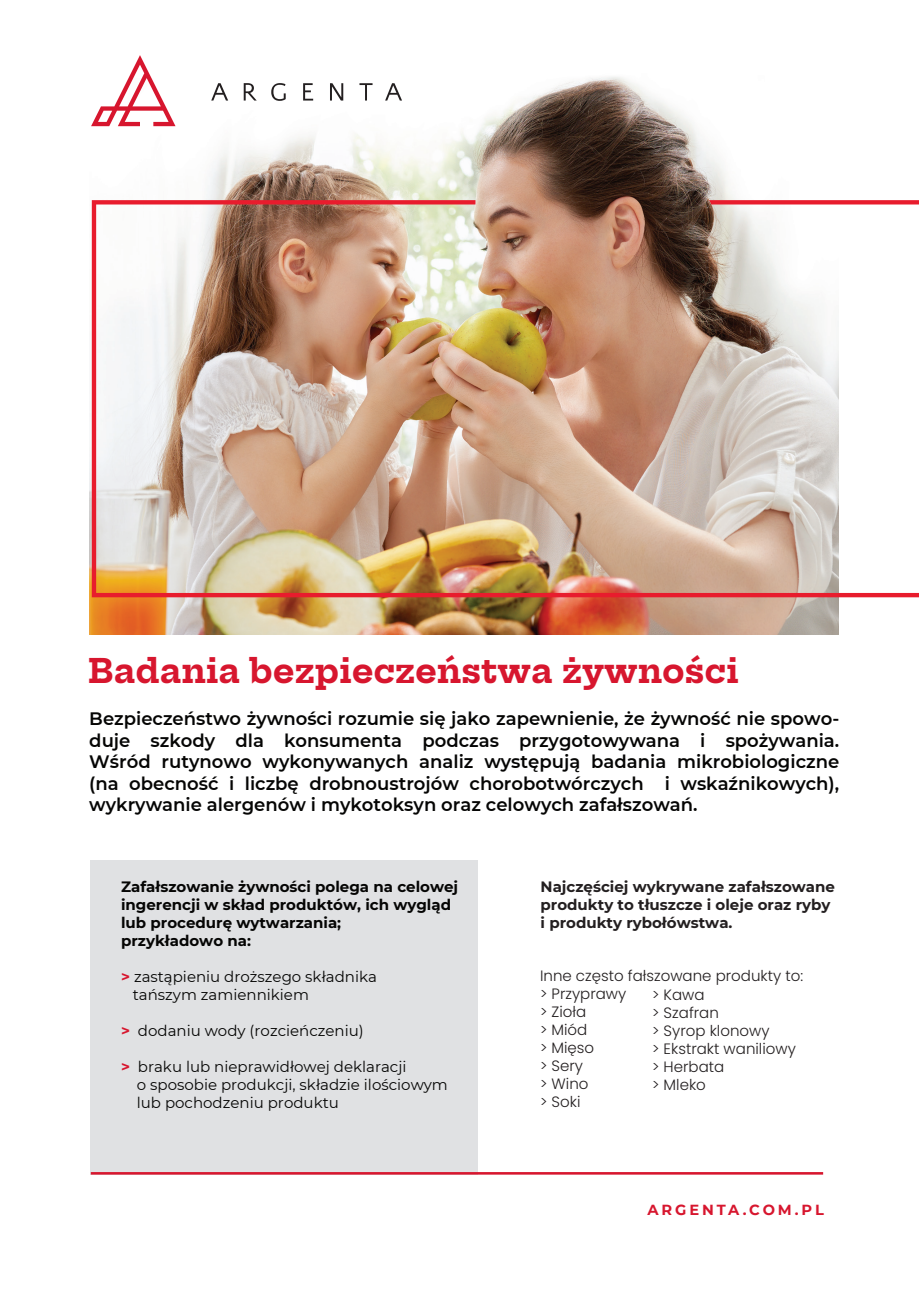
<style>
.page{position:relative;width:919px;height:1289px;background:#fff}
.page>*{position:absolute;margin:0;border:0;box-sizing:border-box;transform-origin:0 0}
.t1{font:700 33px "Hepta Slab";color:#d7162e}
.t2{font:600 18px/21.6px "Montserrat";color:#050504;text-align:justify}
.t3{font:15px/18px "Montserrat";color:#050504}
.t4{font:300 15px/18px "Poppins";color:#231f20}
.t5{font:700 15px/18px "Montserrat";color:#050504}
.t6{font:700 15px/18px "Montserrat";color:#231f20}
.t7{font:700 14.55px "Montserrat";letter-spacing:.2em;color:#d7162e}
.s1{font-weight:700;color:#d7162e}
</style>
<div class="page">
<img style="left:89px;top:77px;width:749px;height:557px">
<div style="left:90px;top:860px;width:387px;height:314px;background:#e0e1e3"></div>
<svg style="left:91px;top:55px;width:84px;height:71px"></svg>
<svg style="left:211px;top:83px;width:17px;height:18px"></svg>
<svg style="left:244px;top:83px;width:13px;height:17px"></svg>
<svg style="left:271px;top:83px;width:15px;height:18px"></svg>
<svg style="left:303px;top:83px;width:10px;height:18px"></svg>
<svg style="left:330px;top:83px;width:13px;height:18px"></svg>
<svg style="left:359px;top:83px;width:13px;height:18px"></svg>
<svg style="left:385px;top:83px;width:17px;height:18px"></svg>
<hr style="left:91px;top:1171px;width:732px;height:3px;background:#d7162e">
<img style="left:92px;top:200px;width:826px;height:397px">
<h1 class="t1" style="left:89px;top:643px;width:651px">Badania bezpieczeństwa żywności</h1>
<p class="t2" style="left:89px;top:707px;width:751px">Bezpieczeństwo żywności rozumie się jako zapewnienie, że żywność nie spowo&shy;duje szkody dla konsumenta podczas przygotowywana i spożywania.<br>Wśród rutynowo wykonywanych analiz występują badania mikrobiologiczne (na obecność i liczbę drobnoustrojów chorobotwórczych i wskaźnikowych), wykrywanie alergenów i mykotoksyn oraz celowych zafałszowań.</p>
<p class="t5" style="left:121px;top:877px;width:338px">Zafałszowanie żywności polega na celowej ingerencji w skład produktów, ich wygląd lub procedurę wytwarzania;<br>przykładowo na:</p>
<p class="t3" style="left:133px;top:967px;width:245px;text-indent:-12px"><span class="s1">&gt;</span> zastąpieniu droższego składnika tańszym zamiennikiem</p>
<p class="t3" style="left:121px;top:1021px;width:244px"><span class="s1">&gt;</span> dodaniu wody (rozcieńczeniu)</p>
<p class="t3" style="left:137px;top:1057px;width:312px;text-indent:-16px"><span class="s1">&gt;</span> braku lub nieprawidłowej deklaracji<br>o sposobie produkcji, składzie ilościowym lub pochodzeniu produktu</p>
<p class="t6" style="left:540px;top:877px;width:296px">Najczęściej wykrywane zafałszowane produkty to tłuszcze i oleje oraz ryby i produkty rybołówstwa.</p>
<p class="t4" style="left:540px;top:967px;width:264px">Inne często fałszowane produkty to: &gt; Przyprawy<br>&gt; Zioła<br>&gt; Miód<br>&gt; Mięso<br>&gt; Sery<br>&gt; Wino<br>&gt; Soki</p>
<p class="t4" style="left:652px;top:985px;width:145px">&gt; Kawa<br>&gt; Szafran<br>&gt; Syrop klonowy<br>&gt; Ekstrakt waniliowy &gt; Herbata<br>&gt; Mleko</p>
<p class="t7" style="left:647px;top:1199px;width:178px">ARGENTA.COM.PL</p>
</div>
